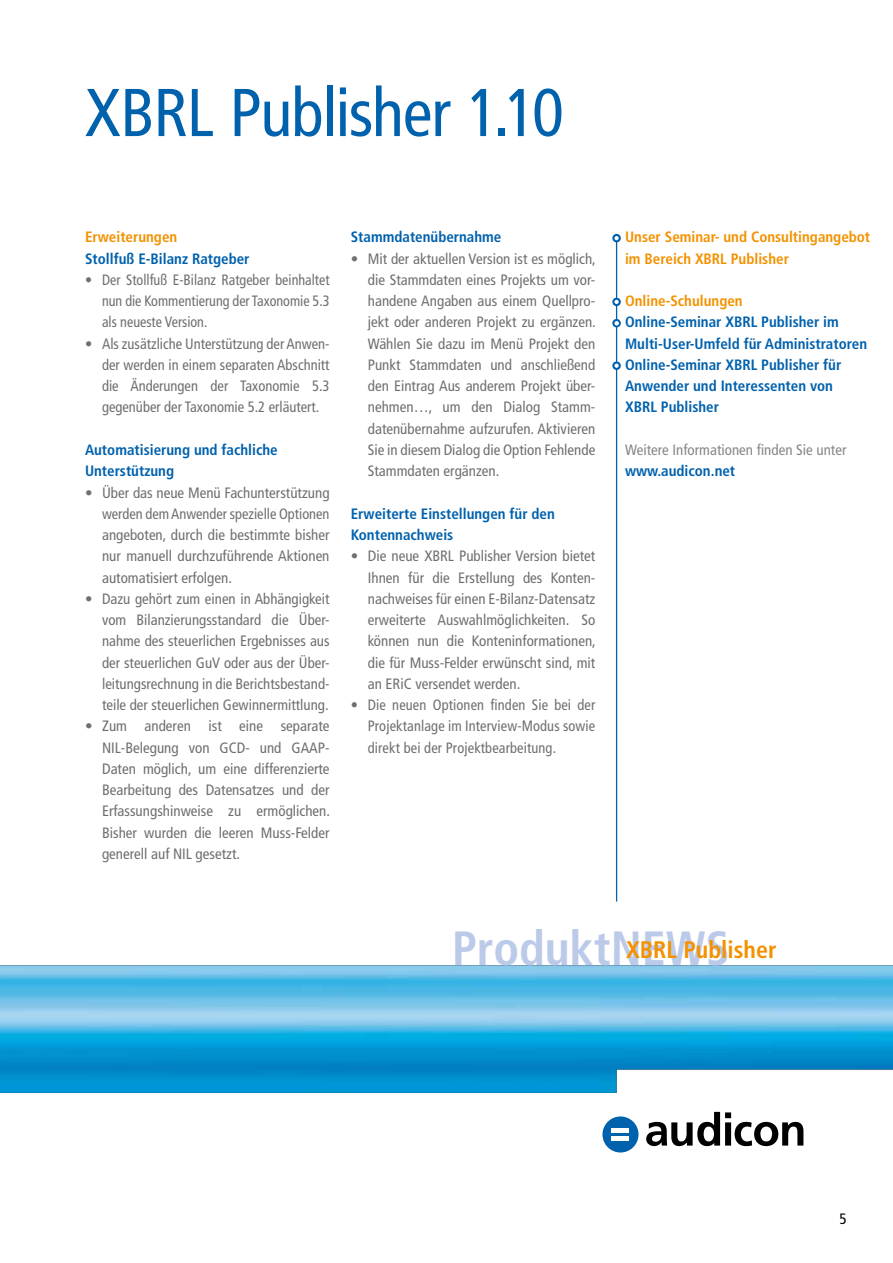
<style>
.page{position:relative;width:893px;height:1263px;background:#fff}
.page>*{position:absolute;margin:0;border:0;box-sizing:border-box;transform-origin:0 0}
.t1{font:condensed 67.5px "Frutiger LT Std";letter-spacing:-.015em;color:#0061ad}
.t2{font:700 condensed 48px "Frutiger LT Std";color:#bccae9}
.t3{font:700 condensed 24px "Frutiger LT Std";color:#f39200}
.t4{font:condensed 15px/21.3px "Frutiger LT Std";color:#706f6f;text-align:justify}
.t5{font:700 condensed 15px/21.3px "Frutiger LT Std";color:#0061ad}
.t6{font:condensed 15px/21.3px "Frutiger LT Std";color:#706f6f;text-align:justify;scale:.96 1}
.t7{font:condensed 15px/21.3px "Frutiger LT Std";color:#706f6f;text-align:justify;scale:.94 1}
.t8{font:700 condensed 15px/21.3px "Frutiger LT Std";color:#f39200}
.t9{font:condensed 15px "Frutiger LT Std";color:#878787}
.t10{font:condensed 15px "Frutiger LT Std";color:#000}
</style>
<div class="page">
<hr style="left:616px;top:234px;width:1px;height:667px;background:#0061ad">
<img style="left:0;top:965px;width:893px;height:128px">
<svg style="left:612px;top:234px;width:9px;height:8px"></svg>
<svg style="left:614px;top:236px;width:5px;height:4px"></svg>
<svg style="left:612px;top:298px;width:9px;height:8px"></svg>
<svg style="left:614px;top:300px;width:5px;height:4px"></svg>
<svg style="left:612px;top:361px;width:9px;height:9px"></svg>
<svg style="left:614px;top:364px;width:5px;height:4px"></svg>
<svg style="left:646px;top:1112px;width:157px;height:34px"></svg>
<div style="left:602px;top:1116px;width:36px;height:36px;background:#0061ad;border-radius:50%"></div>
<div style="left:612px;top:1128px;width:17px;height:5px;background:#fff"></div>
<div style="left:612px;top:1136px;width:17px;height:5px;background:#fff"></div>
<svg style="left:612px;top:319px;width:9px;height:8px"></svg>
<svg style="left:614px;top:321px;width:5px;height:5px"></svg>
<h1 class="t1" style="left:85px;top:73px;width:480px">XBRL Publisher 1.10</h1>
<p class="t8" style="left:85px;top:227px;width:94px">Erweiterungen</p>
<p class="t5" style="left:85px;top:248px;width:166px">Stollfuß E-Bilanz Ratgeber</p>
<p class="t7" style="left:102px;top:269px;width:243px;text-indent:-17px">• Der Stollfuß E-Bilanz Ratgeber beinhaltet nun die Kommentierung der Taxonomie 5.3 als neueste Version.</p>
<p class="t4" style="left:102px;top:333px;width:229px;text-indent:-17px">• Als zusätzliche Unterstützung der Anwen&shy;der werden in einem separaten Abschnitt die Änderungen der Taxonomie 5.3 gegenüber der Taxonomie 5.2 erläutert.</p>
<p class="t5" style="left:85px;top:439px;width:194px">Automatisierung und fachliche<br>Unterstützung</p>
<p class="t4" style="left:102px;top:482px;width:229px;text-indent:-17px">• Über das neue Menü Fachunterstützung werden dem Anwender spezielle Optionen angeboten, durch die bestimmte bisher nur manuell durchzuführende Aktionen automatisiert erfolgen.</p>
<p class="t4" style="left:102px;top:588px;width:229px;text-indent:-17px">• Dazu gehört zum einen in Abhängigkeit vom Bilanzierungsstandard die Über&shy;nahme des steuerlichen Ergebnisses aus der steuerlichen GuV oder aus der Über&shy;leitungsrechnung in die Berichtsbestand&shy;teile der steuerlichen Gewinnermittlung.</p>
<p class="t4" style="left:102px;top:716px;width:230px;text-indent:-17px">• Zum anderen ist eine separate NIL-Belegung von GCD- und GAAP-Daten möglich, um eine differenzierte Bearbeitung des Datensatzes und der Erfassungshinweise zu ermöglichen.<br>Bisher wurden die leeren Muss-Felder generell auf NIL gesetzt.</p>
<p class="t5" style="left:351px;top:227px;width:152px">Stammdatenübernahme</p>
<p class="t4" style="left:368px;top:248px;width:230px;text-indent:-17px">• Mit der aktuellen Version ist es möglich, die Stammdaten eines Projekts um vor&shy;handene Angaben aus einem Quellpro&shy;jekt oder anderen Projekt zu ergänzen.<br>Wählen Sie dazu im Menü Projekt den Punkt Stammdaten und anschließend den Eintrag Aus anderem Projekt über&shy;nehmen…, um den Dialog Stamm&shy;datenübernahme aufzurufen. Aktivieren Sie in diesem Dialog die Option Fehlende Stammdaten ergänzen.</p>
<p class="t5" style="left:351px;top:503px;width:206px">Erweiterte Einstellungen für den<br>Kontennachweis</p>
<p class="t4" style="left:368px;top:545px;width:230px;text-indent:-17px">• Die neue XBRL Publisher Version bietet Ihnen für die Erstellung des Konten&shy;nachweises für einen E-Bilanz-Datensatz erweiterte Auswahlmöglichkeiten. So können nun die Konteninformationen, die für Muss-Felder erwünscht sind, mit an ERiC versendet werden.</p>
<p class="t6" style="left:368px;top:694px;width:239px;text-indent:-17px">• Die neuen Optionen finden Sie bei der Projektanlage im Interview-Modus sowie direkt bei der Projektbearbeitung.</p>
<p class="t8" style="left:625px;top:227px;width:247px">Unser Seminar- und Consultingangebot im Bereich XBRL Publisher</p>
<p class="t8" style="left:625px;top:290px;width:119px">Online-Schulungen</p>
<p class="t5" style="left:625px;top:312px;width:244px">Online-Seminar XBRL Publisher im<br>Multi-User-Umfeld für Administratoren<br>Online-Seminar XBRL Publisher für<br>Anwender und Interessenten von<br>XBRL Publisher</p>
<p class="t9" style="left:625px;top:441px;width:223px">Weitere Informationen finden Sie unter</p>
<p class="t5" style="left:625px;top:460px;width:112px">www.audicon.net</p>
<h2 class="t2" style="left:452px;top:920px;width:279px">ProduktNEWS</h2>
<h3 class="t3" style="left:626px;top:935px;width:152px">XBRL Publisher</h3>
<p class="t10" style="left:839px;top:1210px;width:9px">5</p>
</div>
